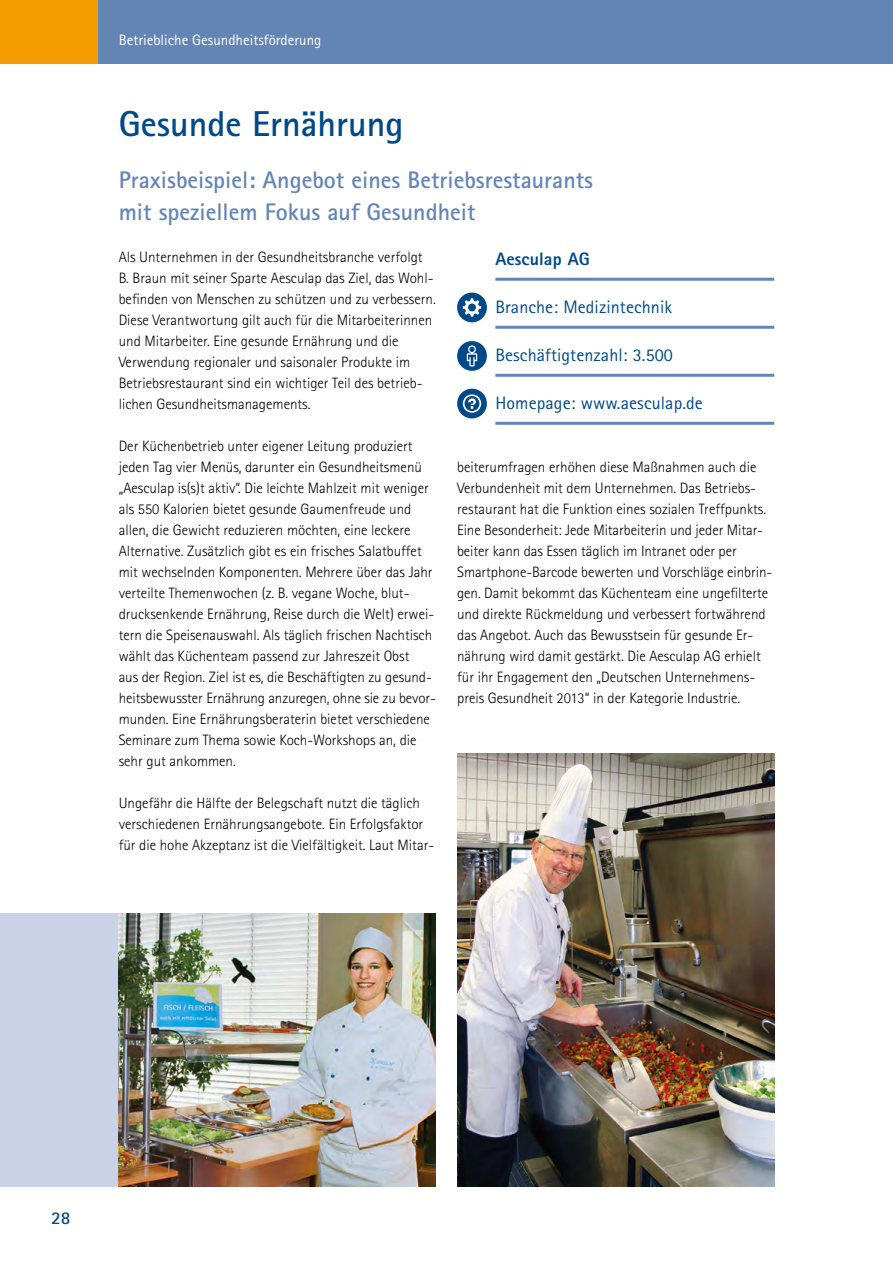
<style>
.page{position:relative;width:893px;height:1263px;background:#fff}
.page>*{position:absolute;margin:0;border:0;box-sizing:border-box;transform-origin:0 0}
.Head_1{font:700 36px "Agfa Rotis Sans Serif";color:#004988}
.Head_2_ohne_AS_vor{font:700 24px/31.5px "Agfa Rotis Sans Serif";color:#6385b6}
.Etikett_mit_Linie_ne{font:18px "Agfa Rotis Sans Serif";letter-spacing:.005em;color:#004988}
.Etikett_mit_Linie_ne-2{font:800 18px "Agfa Rotis Sans Serif";letter-spacing:.005em;color:#004988}
.t1{font:700 18px "Agfa Rotis Sans Serif";color:#004988}
.Fließtext{font:300 15px/21px "Agfa Rotis Sans Serif";color:#000}
.t2{font:15px "Agfa Rotis Sans Serif";color:#fff}
</style>
<div class="page">
<div style="left:0;top:0;width:893px;height:64px;background:#6385b6"></div>
<div style="left:0;top:0;width:97px;height:64px;background:#f59c00"></div>
<div style="left:0;top:913px;width:139px;height:273px;background:#cad2e7"></div>
<hr style="left:495px;top:278px;width:279px;height:3px;background:#6385b6">
<hr style="left:495px;top:326px;width:279px;height:3px;background:#6385b6">
<hr style="left:495px;top:374px;width:279px;height:3px;background:#6385b6">
<hr style="left:495px;top:422px;width:279px;height:3px;background:#6385b6">
<div style="left:457px;top:293px;width:30px;height:29px;background:#004988;border-radius:50%"></div>
<svg style="left:463px;top:298px;width:18px;height:19px"></svg>
<div style="left:457px;top:341px;width:30px;height:30px;background:#004988;border-radius:50%"></div>
<svg style="left:467px;top:345px;width:10px;height:21px"></svg>
<div style="left:457px;top:389px;width:30px;height:29px;background:#004988;border-radius:50%"></div>
<svg style="left:463px;top:394px;width:18px;height:19px"></svg>
<img style="left:119px;top:913px;width:317px;height:273px">
<img style="left:457px;top:753px;width:317px;height:433px">
<p class="t2" style="left:119px;top:32px;width:204px">Betriebliche Gesundheitsförderung</p>
<p class="Head_1" style="left:119px;top:101px;width:286px">Gesunde Ernährung</p>
<p class="Head_2_ohne_AS_vor" style="left:119px;top:164px;width:476px">Praxisbeispiel: Angebot eines Betriebsrestaurants mit speziellem Fokus auf -Gesundheit</p>
<p class="Fließtext" style="left:119px;top:246px;width:319px">Als Unternehmen in der Gesundheitsbranche verfolgt B. Braun mit seiner Sparte Aesculap das Ziel, das Wohl&shy;befinden von Menschen zu schützen und zu verbessern.<br>Diese Verantwortung gilt auch für die Mitarbeiterinnen und Mitarbeiter. Eine gesunde Ernährung und die Verwendung regionaler und saisonaler Produkte im Betriebsrestaurant sind ein wichtiger Teil des betrieb&shy;lichen Gesundheitsmanagements.</p>
<p class="Fließtext" style="left:119px;top:435px;width:319px">Der Küchenbetrieb unter eigener Leitung produziert jeden Tag vier Menüs, darunter ein Gesundheitsmenü „Aesculap is(s)t aktiv“. Die leichte Mahlzeit mit weniger als 550 Kalorien bietet gesunde Gaumenfreude und allen, die Gewicht reduzieren möchten, eine leckere Alternative. Zusätzlich gibt es ein frisches Salatbuffet mit wechselnden Komponenten. Mehrere über das Jahr verteilte Themenwochen (z. B. vegane Woche, blut&shy;drucksenkende Ernährung, Reise durch die Welt) erwei&shy;tern die Speisenauswahl. Als täglich frischen Nachtisch wählt das Küchenteam passend zur Jahreszeit Obst<br>aus der Region. Ziel ist es, die Beschäftigten zu gesund&shy;heitsbewusster Ernährung anzuregen, ohne sie zu bevor&shy;munden. Eine Ernährungsberaterin bietet verschiedene Seminare zum Thema sowie Koch-Workshops an, die sehr gut ankommen.</p>
<p class="Fließtext" style="left:119px;top:792px;width:317px">Ungefähr die Hälfte der Belegschaft nutzt die täglich verschiedenen Ernährungsangebote. Ein Erfolgsfaktor für die hohe Akzeptanz ist die Vielfältigkeit. Laut Mitar-</p>
<p class="Etikett_mit_Linie_ne-2" style="left:495px;top:247px;width:96px">Aesculap AG</p>
<p class="Etikett_mit_Linie_ne" style="left:495px;top:296px;width:178px">Branche: Medizintechnik</p>
<p class="Etikett_mit_Linie_ne" style="left:495px;top:344px;width:179px">Beschäftigtenzahl: 3.500</p>
<p class="Etikett_mit_Linie_ne" style="left:495px;top:392px;width:209px">Homepage: www.aesculap.de</p>
<p class="Fließtext" style="left:457px;top:456px;width:317px">beiterumfragen erhöhen diese Maßnahmen auch die Verbundenheit mit dem Unternehmen. Das Betriebs&shy;restaurant hat die Funktion eines sozialen Treffpunkts.<br>Eine Besonderheit: Jede Mitarbeiterin und jeder Mitar&shy;beiter kann das Essen täglich im Intranet oder per Smartphone-Barcode bewerten und Vorschläge einbrin&shy;gen. Damit bekommt das Küchenteam eine ungefilterte und direkte Rückmeldung und verbessert fortwährend das Angebot. Auch das Bewusstsein für gesunde Er&shy;nährung wird damit gestärkt. Die Aesculap AG erhielt für ihr Engagement den „Deutschen Unternehmens&shy;preis Gesundheit 2013“ in der Kategorie Industrie.</p>
<p class="t1" style="left:51px;top:1206px;width:21px">28</p>
</div>
